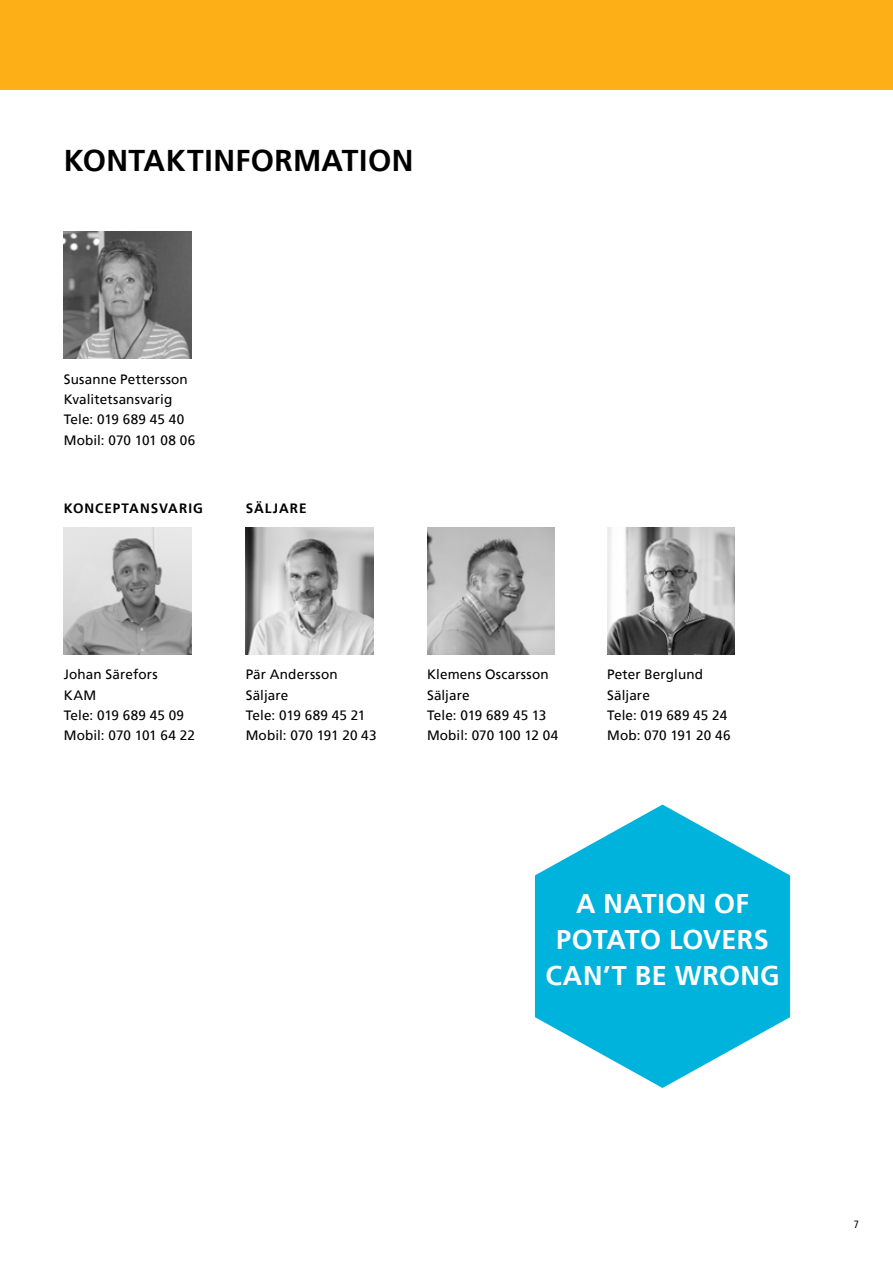
<style>
.page{position:relative;width:893px;height:1263px;background:#fff}
.page>*{position:absolute;margin:0;border:0;box-sizing:border-box;transform-origin:0 0}
.t1{font:700 30px "Frutiger";letter-spacing:.01em;color:#000}
.t2{font:700 27px/36px "Frutiger";letter-spacing:.01em;color:#fff;text-align:center}
.t3{font:13.5px/20.2px "Frutiger";letter-spacing:.01em;color:#000}
.t4{font:700 13.5px "Frutiger";letter-spacing:.07em;color:#000}
.t5{font:condensed 10.5px "Frutiger";color:#000}
</style>
<div class="page">
<div style="left:0;top:0;width:893px;height:90px;background:#fcaf17"></div>
<img style="left:64px;top:527px;width:127px;height:128px">
<img style="left:427px;top:527px;width:128px;height:128px">
<img style="left:246px;top:527px;width:127px;height:127px">
<img style="left:607px;top:527px;width:128px;height:128px">
<svg style="left:535px;top:804px;width:255px;height:284px;fill:#00b3dc"></svg>
<img style="left:64px;top:231px;width:127px;height:128px">
<h1 class="t1" style="left:64px;top:143px;width:351px">KONTAKTINFORMATION</h1>
<p class="t3" style="left:64px;top:369px;width:133px">Susanne Pettersson<br>Kvalitetsansvarig<br>Tele: 019 689 45 40<br>Mobil: 070 101 08 06</p>
<p class="t4" style="left:64px;top:500px;width:141px">KONCEPTANSVARIG</p>
<p class="t4" style="left:246px;top:501px;width:62px">SÄLJARE</p>
<p class="t3" style="left:64px;top:665px;width:133px">Johan Särefors<br>KAM<br>Tele: 019 689 45 09<br>Mobil: 070 101 64 22</p>
<p class="t3" style="left:427px;top:665px;width:133px">Klemens Oscarsson<br>Säljare<br>Tele: 019 689 45 13<br>Mobil: 070 100 12 04</p>
<p class="t3" style="left:246px;top:665px;width:132px">Pär Andersson<br>Säljare<br>Tele: 019 689 45 21<br>Mobil: 070 191 20 43</p>
<p class="t3" style="left:607px;top:665px;width:125px">Peter Berglund<br>Säljare<br>Tele: 019 689 45 24<br>Mob: 070 191 20 46</p>
<h2 class="t2" style="left:545px;top:886px;width:236px">A NATION OF<br>POTATO LOVERS<br>CAN’T BE WRONG</h2>
<p class="t5" style="left:854px;top:1218px;width:7px">7</p>
</div>
